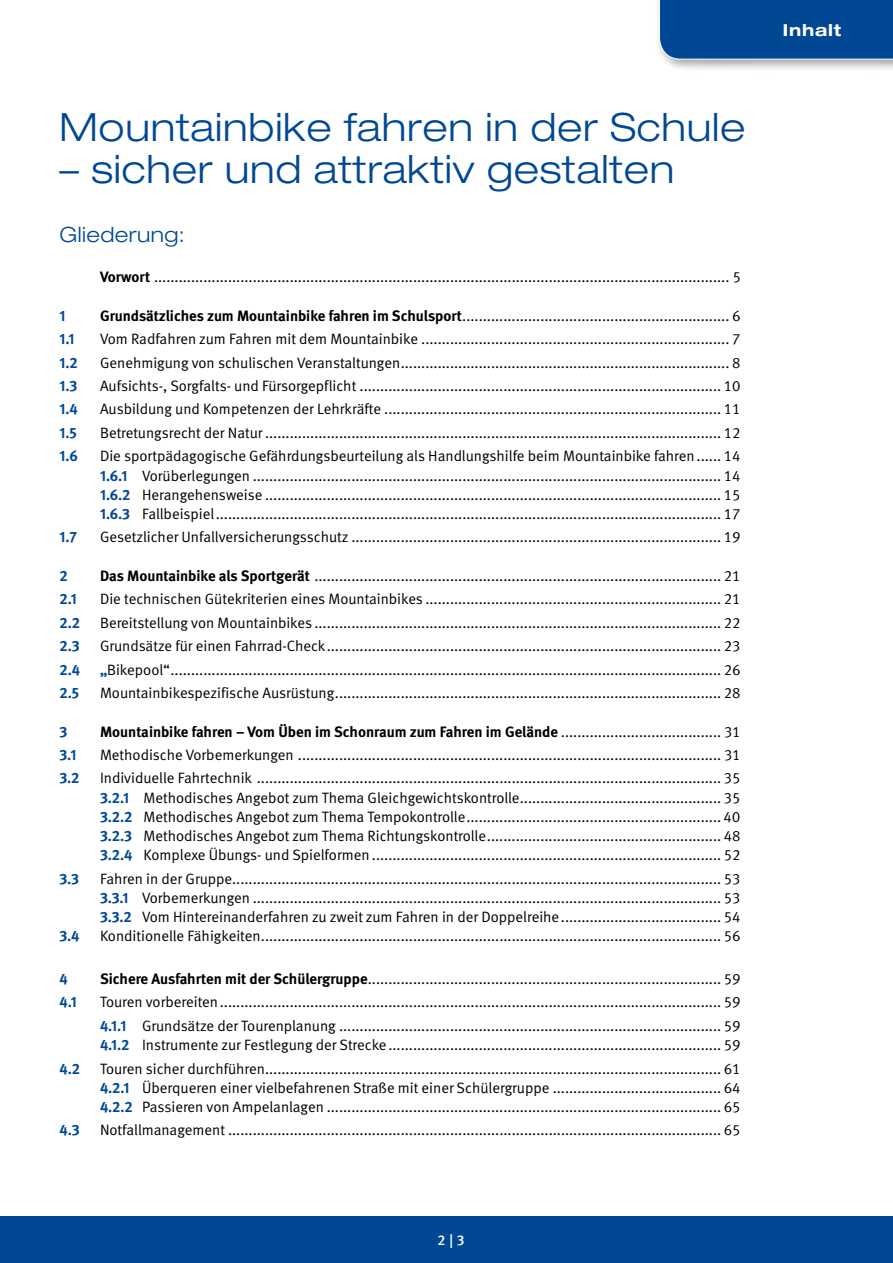
<style>
.page{position:relative;width:893px;height:1263px;background:#fff}
.page>*{position:absolute;margin:0;border:0;box-sizing:border-box;transform-origin:0 0}
.Headline_1{font:300 expanded 39px "Helvetica Neue";letter-spacing:.02em;color:#004893}
.Headline_3_Ordnung{font:300 expanded 21px "Helvetica Neue";letter-spacing:.02em;color:#004893}
.Seitenüberschrift_b{font:700 expanded 16.5px "Helvetica Neue";letter-spacing:.05em;color:#fff}
.Fließtext_normal{font:15px/19.2px "DGUV Meta";color:#000}
.Fließtext_normal-2{font:700 15px "DGUV Meta";color:#000}
.Fließtext_normal-3{font:700 15px "DGUV Meta";color:#004893}
.Seitenzahl{font:500 14.25px "DGUV Meta";color:#fff}
.s1{font-weight:700}
.s2{font-weight:700;color:#004893}
.s3{font-weight:400}
</style>
<div class="page">
<div style="left:0;top:1216px;width:893px;height:47px;background:#004893"></div>
<div style="left:655px;top:0;width:238px;height:73px;background:#000;opacity:.35"></div>
<div style="left:659px;top:0;width:234px;height:60px;background:#004893"></div>
<p class="Headline_1" style="left:60px;top:104px;width:687px">Mountainbike fahren in der Schule</p>
<p class="Headline_1" style="left:60px;top:146px;width:616px">– sicher und attraktiv gestalten</p>
<p class="Headline_3_Ordnung" style="left:60px;top:222px;width:127px">Gliederung:</p>
<p class="Fließtext_normal" style="left:100px;top:268px;width:642px"><span class="s1">Vorwort</span> ............................................................................................................................................ 5</p>
<p class="Fließtext_normal-3" style="left:60px;top:307px;width:8px">1</p>
<p class="Fließtext_normal" style="left:100px;top:306px;width:642px"><span class="s1">Grundsätzliches zum Mountainbike fahren im Schulsport</span>................................................................. 6</p>
<p class="Fließtext_normal-3" style="left:60px;top:330px;width:17px">1.1</p>
<p class="Fließtext_normal" style="left:100px;top:330px;width:642px">Vom Radfahren zum Fahren mit dem Mountainbike ........................................................................... 7</p>
<p class="Fließtext_normal-3" style="left:60px;top:353px;width:20px">1.2</p>
<p class="Fließtext_normal" style="left:100px;top:353px;width:642px">Genehmigung von schulischen Veranstaltungen................................................................................ 8</p>
<p class="Fließtext_normal-3" style="left:60px;top:377px;width:19px">1.3</p>
<p class="Fließtext_normal" style="left:100px;top:377px;width:642px">Aufsichts-, Sorgfalts- und Fürsorgepflicht ........................................................................................ 10</p>
<p class="Fließtext_normal-3" style="left:60px;top:400px;width:20px">1.4</p>
<p class="Fließtext_normal" style="left:100px;top:400px;width:642px">Ausbildung und Kompetenzen der Lehrkräfte .................................................................................. 11</p>
<p class="Fließtext_normal-3" style="left:60px;top:424px;width:19px">1.5</p>
<p class="Fließtext_normal" style="left:100px;top:423px;width:642px">Betretungsrecht der Natur ............................................................................................................... 12</p>
<p class="Fließtext_normal-3" style="left:60px;top:447px;width:20px">1.6</p>
<p class="Fließtext_normal" style="left:100px;top:447px;width:642px">Die sportpädagogische Gefährdungsbeurteilung als Handlungshilfe beim Mountainbike fahren...... 14</p>
<p class="Fließtext_normal" style="left:100px;top:466px;width:642px"><span class="s2">1.6.1</span> Vorüberlegungen .................................................................................................................. 14</p>
<p class="Fließtext_normal" style="left:100px;top:485px;width:642px"><span class="s2">1.6.2</span> Herangehensweise ............................................................................................................... 15</p>
<p class="Fließtext_normal" style="left:100px;top:505px;width:642px"><span class="s2">1.6.3</span> Fallbeispiel........................................................................................................................... 17</p>
<p class="Fließtext_normal-3" style="left:60px;top:528px;width:19px">1.7</p>
<p class="Fließtext_normal" style="left:100px;top:528px;width:642px">Gesetzlicher Unfallversicherungsschutz .......................................................................................... 19</p>
<p class="Fließtext_normal-3" style="left:60px;top:567px;width:10px">2</p>
<p class="Fließtext_normal" style="left:100px;top:566px;width:642px"><span class="s1">Das Mountainbike als Sportgerät</span> ................................................................................................... 21</p>
<p class="Fließtext_normal-3" style="left:60px;top:590px;width:19px">2.1</p>
<p class="Fließtext_normal" style="left:100px;top:590px;width:642px">Die technischen Gütekriterien eines Mountainbikes ........................................................................ 21</p>
<p class="Fließtext_normal-3" style="left:60px;top:614px;width:22px">2.2</p>
<p class="Fließtext_normal" style="left:100px;top:613px;width:642px">Bereitstellung von Mountainbikes ................................................................................................... 22</p>
<p class="Fließtext_normal-3" style="left:60px;top:637px;width:22px">2.3</p>
<p class="Fließtext_normal" style="left:100px;top:637px;width:642px">Grundsätze für einen Fahrrad-Check................................................................................................ 23</p>
<p class="Fließtext_normal-3" style="left:60px;top:660px;width:22px">2.4</p>
<p class="Fließtext_normal" style="left:100px;top:660px;width:642px"><span class="s2">„</span>Bikepool“...................................................................................................................................... 26</p>
<p class="Fließtext_normal-3" style="left:60px;top:684px;width:21px">2.5</p>
<p class="Fließtext_normal" style="left:100px;top:684px;width:642px">Mountainbikespezifische Ausrüstung.............................................................................................. 28</p>
<p class="Fließtext_normal-3" style="left:60px;top:722px;width:9px">3</p>
<p class="Fließtext_normal-2" style="left:100px;top:722px;width:642px">Mountainbike fahren – Vom Üben im Schonraum zum Fahren im Gelände <span class="s3">....................................... 31</span></p>
<p class="Fließtext_normal-3" style="left:60px;top:746px;width:18px">3.1</p>
<p class="Fließtext_normal" style="left:100px;top:745px;width:642px">Methodische Vorbemerkungen ....................................................................................................... 31</p>
<p class="Fließtext_normal-3" style="left:60px;top:769px;width:22px">3.2</p>
<p class="Fließtext_normal" style="left:100px;top:769px;width:642px">Individuelle Fahrtechnik ................................................................................................................. 35</p>
<p class="Fließtext_normal" style="left:100px;top:788px;width:642px"><span class="s2">3.2.1</span> Methodisches Angebot zum Thema Gleichgewichtskontrolle................................................. 35</p>
<p class="Fließtext_normal" style="left:100px;top:807px;width:642px"><span class="s2">3.2.2</span> Methodisches Angebot zum Thema Tempokontrolle.............................................................. 40</p>
<p class="Fließtext_normal" style="left:100px;top:827px;width:642px"><span class="s2">3.2.3</span> Methodisches Angebot zum Thema Richtungskontrolle......................................................... 48<br><span class="s2">3.2.4</span> Komplexe Übungs- und Spielformen ..................................................................................... 52</p>
<p class="Fließtext_normal-3" style="left:60px;top:869px;width:21px">3.3</p>
<p class="Fließtext_normal" style="left:100px;top:869px;width:642px">Fahren in der Gruppe....................................................................................................................... 53</p>
<p class="Fließtext_normal" style="left:100px;top:888px;width:642px"><span class="s2">3.3.1</span> Vorbemerkungen .................................................................................................................. 53</p>
<p class="Fließtext_normal" style="left:100px;top:908px;width:642px"><span class="s2">3.3.2</span> Vom Hintereinanderfahren zu zweit zum Fahren in der Doppelreihe....................................... 54</p>
<p class="Fließtext_normal-3" style="left:60px;top:927px;width:22px">3.4</p>
<p class="Fließtext_normal" style="left:100px;top:927px;width:642px">Konditionelle Fähigkeiten................................................................................................................ 56</p>
<p class="Fließtext_normal-3" style="left:60px;top:970px;width:10px">4</p>
<p class="Fließtext_normal" style="left:100px;top:969px;width:642px"><span class="s1">Sichere Ausfahrten mit der Schülergruppe</span>...................................................................................... 59</p>
<p class="Fließtext_normal-3" style="left:60px;top:993px;width:19px">4.1</p>
<p class="Fließtext_normal" style="left:100px;top:993px;width:642px">Touren vorbereiten.......................................................................................................................... 59</p>
<p class="Fließtext_normal" style="left:100px;top:1016px;width:642px"><span class="s2">4.1.1</span> Grundsätze der Tourenplanung ............................................................................................. 59</p>
<p class="Fließtext_normal" style="left:100px;top:1036px;width:642px"><span class="s2">4.1.2</span> Instrumente zur Festlegung der Strecke................................................................................. 59</p>
<p class="Fließtext_normal-3" style="left:60px;top:1059px;width:22px">4.2</p>
<p class="Fließtext_normal" style="left:100px;top:1059px;width:642px">Touren sicher durchführen............................................................................................................... 61<br><span class="s2">4.2.1</span> Überqueren einer vielbefahrenen Straße mit einer Schülergruppe ......................................... 64</p>
<p class="Fließtext_normal" style="left:100px;top:1097px;width:642px"><span class="s2">4.2.2</span> Passieren von Ampelanlagen ................................................................................................ 65</p>
<p class="Fließtext_normal-3" style="left:60px;top:1121px;width:22px">4.3</p>
<p class="Fließtext_normal" style="left:100px;top:1121px;width:642px">Notfallmanagement ........................................................................................................................ 65</p>
<p class="Seitenzahl" style="left:437px;top:1232px;width:28px">2 | 3</p>
<p class="Seitenüberschrift_b" style="left:783px;top:20px;width:60px">Inhalt</p>
</div>
